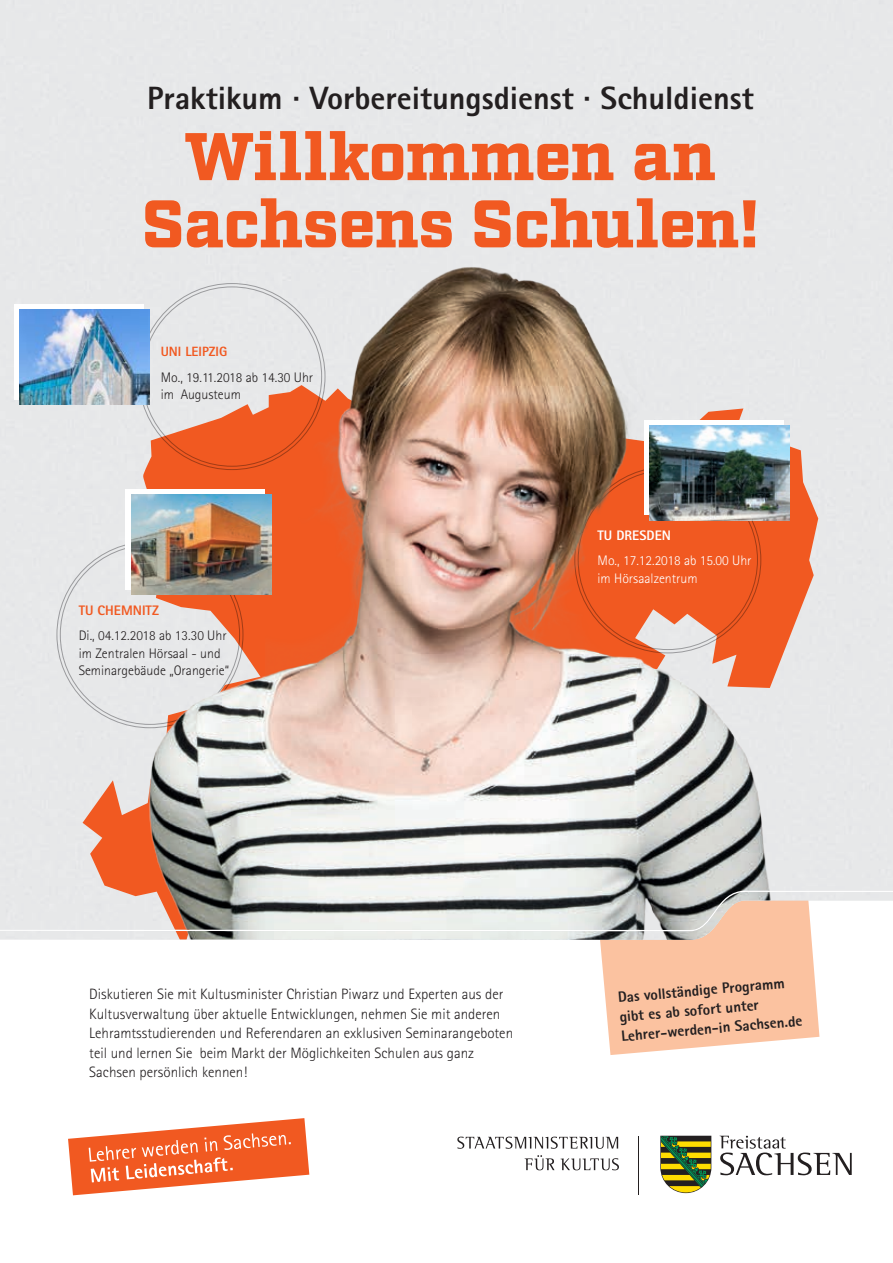
<style>
.page{position:relative;width:893px;height:1263px;background:#fff}
.page>*{position:absolute;margin:0;border:0;box-sizing:border-box;transform-origin:0 0}
.t1{font:900 67.2px/67.2px "Factoria";letter-spacing:-.01em;color:#f15921;text-align:center}
.t2{font:800 32.25px "Rotis Sans Serif";color:#231f20}
.t3{font:300 15px/19.5px "Rotis Sans Serif";color:#231f20}
.t4{font:800 15px/19.5px "Rotis Sans Serif";color:#231f20}
.t5{font:300 13.8px/17.4px "Rotis Sans Serif";color:#231f20}
.t6{font:300 13.8px/25.5px "Rotis Sans Serif";color:#fff}
.t7{font:800 13.5px "Rotis Sans Serif";color:#f15921}
.s1{font-weight:800;color:#f15921}
.s2{font-weight:800}
</style>
<div class="page">
<svg style="left:600px;top:940px;width:219px;height:115px;background:#fbc8aa"></svg>
<img style="left:0;top:216px;width:893px;height:724px">
<svg style="left:720px;top:1136px;width:132px;height:39px"></svg>
<svg style="left:660px;top:1136px;width:51px;height:57px;background:#787f33"></svg>
<hr style="left:638px;top:1136px;width:1px;height:58px;background:#231f20">
<svg style="left:457px;top:1136px;width:161px;height:13px"></svg>
<svg style="left:524px;top:1155px;width:30px;height:15px"></svg>
<svg style="left:560px;top:1158px;width:59px;height:12px"></svg>
<svg style="left:68px;top:1118px;width:241px;height:77px"></svg>
<p class="t2" style="left:147px;top:78px;width:608px">Praktikum · Vorbereitungsdienst · Schuldienst</p>
<p class="t1" style="left:142px;top:127px;width:618px">Willkommen an<br>Sachsens Schulen!</p>
<p class="t7" style="left:161px;top:343px;width:68px">UNI LEIPZIG</p>
<p class="t5" style="left:161px;top:368px;width:154px">Mo., 19.11.2018 ab 14.30 Uhr im Augusteum</p>
<p class="t5" style="left:79px;top:597px;width:149px;line-height:25.5px"><span class="s1">TU CHEMNITZ<br></span>Di., 04.12.2018 ab 13.30 Uhr</p>
<p class="t5" style="left:79px;top:644px;width:152px">im Zentralen Hörsaal - und<br>Seminargebäude „Orangerie“</p>
<p class="t6" style="left:598px;top:522px;width:156px"><span class="s2">TU DRESDEN<br></span>Mo., 17.12.2018 ab 15.00 Uhr</p>
<p class="t6" style="left:598px;top:565px;width:102px">im Hörsaalzentrum</p>
<p class="t3" style="left:89px;top:985px;width:425px">Diskutieren Sie mit Kultusminister Christian Piwarz und Experten aus der Kultusverwaltung über aktuelle Entwicklungen, nehmen Sie mit anderen Lehramtsstudierenden und Referendaren an exklusiven Seminarangeboten teil und lernen Sie beim Markt der Möglichkeiten Schulen aus ganz Sachsen persönlich kennen!</p>
<p class="t4" style="left:617px;top:987px;width:183px;rotate:-5deg">Das vollständige Programm gibt es ab sofort unter<br>Lehrer-werden-in Sachsen.de</p>
</div>
